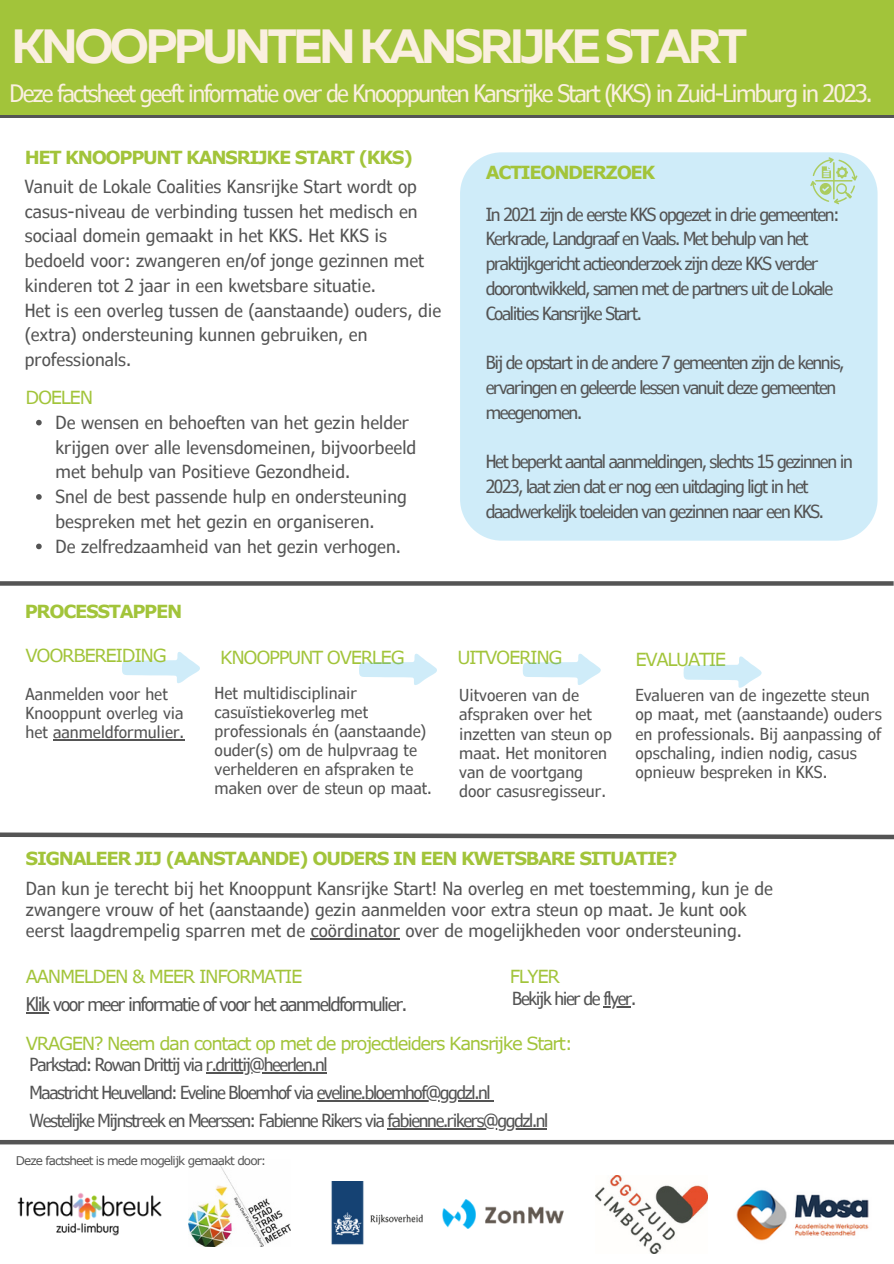
<style>
.page{position:relative;width:894px;height:1264px;background:#fff}
.page>*{position:absolute;margin:0;border:0;box-sizing:border-box;transform-origin:0 0}
.t1{font:700 48px "Muller";letter-spacing:-.075em;color:#faefe0}
.t2{font:condensed 24px "Verdana Pro";letter-spacing:-.075em;color:#faefe0}
.t3{font:condensed 18.9px "Verdana Pro";letter-spacing:-.075em;color:#545454}
.t4{font:condensed 18px/24.8px "Verdana Pro";color:#545454}
.t5{font:condensed 18px/24.8px "Verdana Pro";letter-spacing:-.075em;color:#545454}
.t6{font:18px "Verdana Pro";letter-spacing:-.075em;color:#a2c43a}
.t7{font:700 18px "Verdana Pro";letter-spacing:-.075em;color:#a2c43a}
.t8{font:condensed 16.5px/19.2px "Verdana Pro";color:#545454}
.t9{font:12px "Verdana Pro";letter-spacing:-.075em;color:#545454}
</style>
<div class="page">
<div style="left:0;top:0;width:893px;height:117px;background:#a2c43a"></div>
<svg style="left:0;top:581px;width:893px;height:4px;fill:#545454"></svg>
<div style="left:460px;top:152px;width:417px;height:388px;background:#cfecf9"></div>
<svg style="left:122px;top:652px;width:78px;height:31px"></svg>
<svg style="left:359px;top:653px;width:78px;height:32px"></svg>
<svg style="left:522px;top:654px;width:78px;height:31px"></svg>
<svg style="left:683px;top:656px;width:78px;height:32px"></svg>
<svg style="left:0;top:832px;width:893px;height:8px"></svg>
<div style="left:0;top:1139px;width:893px;height:5px;background:#545454"></div>
<img style="left:17px;top:1193px;width:145px;height:43px">
<img style="left:189px;top:1159px;width:101px;height:87px">
<img style="left:331px;top:1181px;width:92px;height:64px">
<img style="left:442px;top:1199px;width:122px;height:29px">
<img style="left:595px;top:1175px;width:112px;height:77px">
<img style="left:736px;top:1189px;width:133px;height:52px">
<svg style="left:810px;top:157px;width:47px;height:47px"></svg>
<svg style="left:36px;top:420px;width:6px;height:5px"></svg>
<svg style="left:36px;top:494px;width:6px;height:5px"></svg>
<svg style="left:36px;top:543px;width:6px;height:6px"></svg>
<hr style="left:53px;top:739px;width:131px;height:1px;background:#545454">
<hr style="left:310px;top:938px;width:90px;height:1px;background:#545454">
<svg style="left:26px;top:1012px;width:23px;height:1px"></svg>
<svg style="left:603px;top:1006px;width:28px;height:1px"></svg>
<hr style="left:206px;top:1072px;width:120px;height:1px;background:#545454">
<hr style="left:387px;top:1128px;width:160px;height:1px;background:#545454">
<hr style="left:317px;top:1100px;width:172px;height:1px;background:#545454">
<h1 class="t1" style="left:12px;top:26px;width:736px">KNOOPPUNTENKANSRIJKESTART</h1>
<h2 class="t2" style="left:10px;top:77px;width:864px">Deze factsheet geeft informatie over de Knooppunten Kansrijke Start (KKS) in Zuid-Limburg in 2023.</h2>
<p class="t7" style="left:25px;top:146px;width:390px">HET KNOOPPUNT KANSRIJKE START (KKS)</p>
<p class="t4" style="left:25px;top:173px;width:418px">Vanuit de Lokale Coalities Kansrijke Start wordt op casus-niveau de verbinding tussen het medisch en sociaal domein gemaakt in het KKS. Het KKS is bedoeld voor: zwangeren en/of jonge gezinnen met kinderen tot 2 jaar in een kwetsbare situatie.<br>Het is een overleg tussen de (aanstaande) ouders, die (extra) ondersteuning kunnen gebruiken, en professionals.</p>
<p class="t6" style="left:26px;top:386px;width:69px">DOELEN</p>
<p class="t4" style="left:55px;top:409px;width:362px">De wensen en behoeften van het gezin helder krijgen over alle levensdomeinen, bijvoorbeeld met behulp van Positieve Gezondheid.<br>Snel de best passende hulp en ondersteuning bespreken met het gezin en organiseren.<br>De zelfredzaamheid van het gezin verhogen.</p>
<p class="t7" style="left:25px;top:599px;width:159px">PROCESSTAPPEN</p>
<p class="t7" style="left:485px;top:160px;width:171px">ACTIEONDERZOEK</p>
<p class="t5" style="left:485px;top:201px;width:355px">In 2021 zijn de eerste KKS opgezet in drie gemeenten:<br>Kerkrade, Landgraaf en Vaals. Met behulp van het praktijkgericht actieonderzoek zijn deze KKS verder doorontwikkeld, samen met de partners uit de Lokale Coalities Kansrijke Start.</p>
<p class="t5" style="left:485px;top:349px;width:360px">Bij de opstart in de andere 7 gemeenten zijn de kennis, ervaringen en geleerde lessen vanuit deze gemeenten meegenomen.</p>
<p class="t5" style="left:485px;top:448px;width:369px">Het beperkt aantal aanmeldingen, slechts 15 gezinnen in<br>2023, laat zien dat er nog een uitdaging ligt in het daadwerkelijk toeleiden van gezinnen naar een KKS.</p>
<p class="t6" style="left:26px;top:644px;width:143px">VOORBEREIDING</p>
<p class="t8" style="left:26px;top:683px;width:160px">Aanmelden voor het<br>Knooppunt overleg via het aanmeldformulier.</p>
<p class="t6" style="left:220px;top:646px;width:186px">KNOOPPUNT OVERLEG</p>
<p class="t6" style="left:457px;top:646px;width:107px">UITVOERING</p>
<p class="t6" style="left:635px;top:648px;width:92px">EVALUATIE</p>
<p class="t8" style="left:635px;top:685px;width:248px">Evalueren van de ingezette steun op maat, met (aanstaande) ouders en professionals. Bij aanpassing of opschaling, indien nodig, casus opnieuw bespreken in KKS.</p>
<p class="t8" style="left:214px;top:682px;width:219px">Het multidisciplinair casuïstiekoverleg met professionals én (aanstaande) ouder(s) om de hulpvraag te verhelderen en afspraken te maken over de steun op maat.</p>
<p class="t8" style="left:459px;top:685px;width:154px">Uitvoeren van de afspraken over het inzetten van steun op maat. Het monitoren van de voortgang door casusregisseur.</p>
<p class="t7" style="left:26px;top:847px;width:653px">SIGNALEER JIJ (AANSTAANDE) OUDERS IN EEN KWETSBARE SITUATIE?</p>
<p class="t4" style="left:26px;top:876px;width:748px;line-height:21.3px">Dan kun je terecht bij het Knooppunt Kansrijke Start! Na overleg en met toestemming, kun je de zwangere vrouw of het (aanstaande) gezin aanmelden voor extra steun op maat. Je kunt ook eerst laagdrempelig sparren met de coördinator over de mogelijkheden voor ondersteuning.</p>
<p class="t6" style="left:26px;top:964px;width:278px">AANMELDEN &amp; MEER INFORMATIE</p>
<p class="t6" style="left:510px;top:964px;width:51px">FLYER</p>
<p class="t3" style="left:26px;top:992px;width:382px">Klik voor meer informatie of voor het aanmeldformulier.</p>
<p class="t5" style="left:512px;top:985px;width:125px">Bekijk hier de flyer.</p>
<p class="t6" style="left:26px;top:1031px;width:548px">VRAGEN? Neem dan contact op met de projectleiders Kansrijke Start:</p>
<p class="t5" style="left:30px;top:1051px;width:299px">Parkstad: Rowan Drittij via r.drittij@heerlen.nl</p>
<p class="t5" style="left:30px;top:1079px;width:462px">Maastricht Heuvelland: Eveline Bloemhof via eveline.bloemhof@ggdzl.nl</p>
<p class="t5" style="left:30px;top:1107px;width:520px">Westelijke Mijnstreek en Meerssen: Fabienne Rikers via fabienne.rikers@ggdzl.nl</p>
<p class="t9" style="left:16px;top:1152px;width:252px">Deze factsheet is mede mogelijk gemaakt door:</p>
</div>
